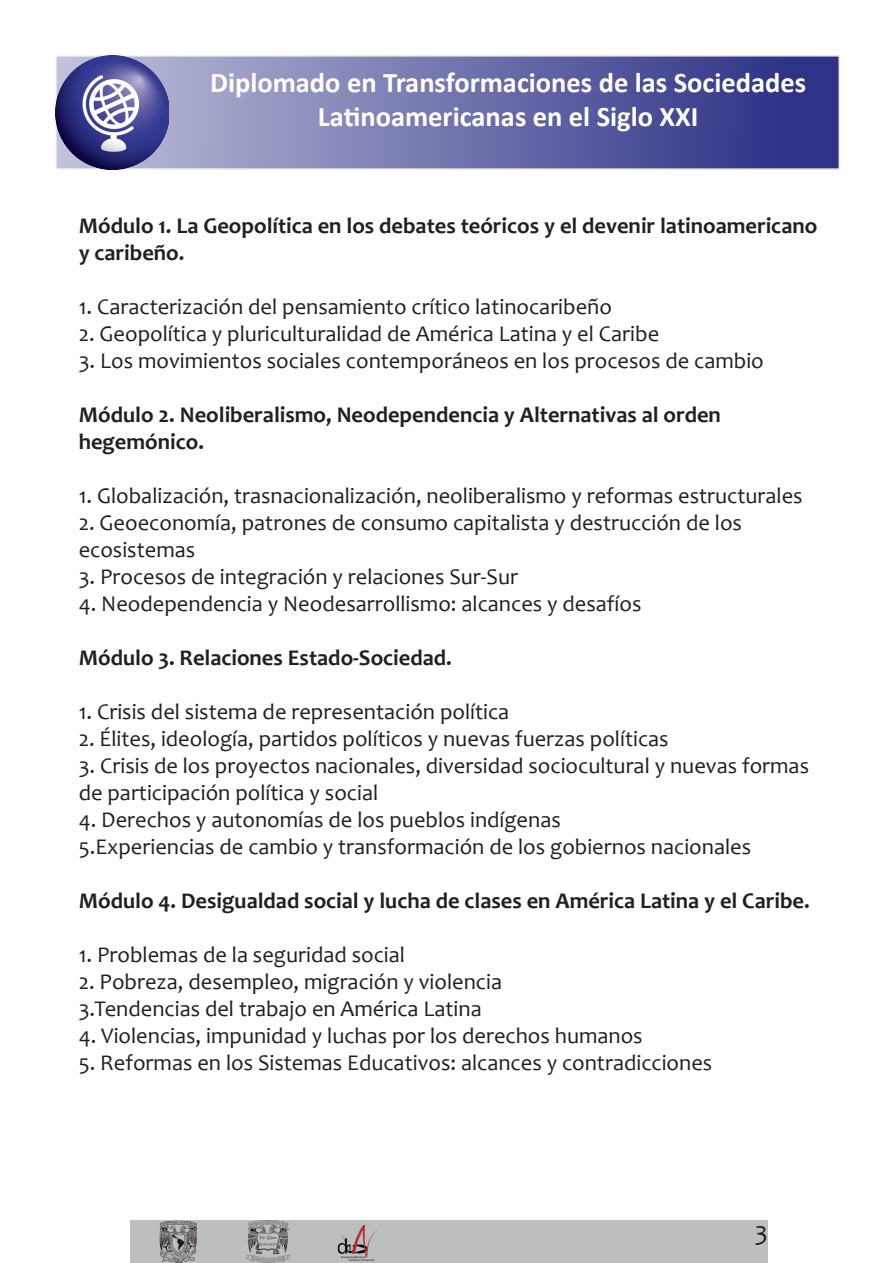
<style>
.page{position:relative;width:893px;height:1263px;background:#fff}
.page>*{position:absolute;margin:0;border:0;box-sizing:border-box;transform-origin:0 0}
.t1{font:700 28.5px/34.2px "Calibri";color:#fff;text-align:center}
.t2{font:27px "Candara";color:#231f20}
.t3{font:22.5px/27px "Candara";color:#231f20}
.t4{font:700 22.5px/27px "Candara";color:#231f20}
</style>
<div class="page">
<div style="left:130px;top:1220px;width:638px;height:43px;background:#bdbfbf"></div>
<img style="left:337px;top:1225px;width:40px;height:37px">
<img style="left:159px;top:1220px;width:38px;height:43px">
<img style="left:247px;top:1220px;width:42px;height:43px">
<svg style="left:169px;top:55px;width:671px;height:115px;background:#6c6fa9"></svg>
<img style="left:55px;top:55px;width:114px;height:115px">
<p class="t1" style="left:210px;top:65px;width:598px">Diplomado en Transformaciones de las Sociedades<br>Latinoamericanas en el Siglo XXI</p>
<p class="t4" style="left:79px;top:212px;width:740px">Módulo 1. La Geopolítica en los debates teóricos y el devenir latinoamericano y caribeño.</p>
<p class="t3" style="left:79px;top:293px;width:535px">1. Caracterización del pensamiento crítico latinocaribeño</p>
<p class="t3" style="left:79px;top:320px;width:582px">2. Geopolítica y pluriculturalidad de América Latina y el Caribe</p>
<p class="t3" style="left:79px;top:347px;width:687px">3. Los movimientos sociales contemporáneos en los procesos de cambio</p>
<p class="t4" style="left:79px;top:401px;width:644px">Módulo 2. Neoliberalismo, Neodependencia y Alternativas al orden hegemónico.</p>
<p class="t3" style="left:79px;top:482px;width:725px">1. Globalización, trasnacionalización, neoliberalismo y reformas estructurales</p>
<p class="t3" style="left:79px;top:509px;width:665px">2. Geoeconomía, patrones de consumo capitalista y destrucción de los ecosistemas</p>
<p class="t3" style="left:79px;top:563px;width:441px">3. Procesos de integración y relaciones Sur-Sur</p>
<p class="t3" style="left:79px;top:590px;width:564px">4. Neodependencia y Neodesarrollismo: alcances y desafíos</p>
<p class="t4" style="left:79px;top:644px;width:375px">Módulo 3. Relaciones Estado-Sociedad.</p>
<p class="t3" style="left:79px;top:698px;width:432px">1. Crisis del sistema de representación política</p>
<p class="t3" style="left:79px;top:725px;width:591px">2. Élites, ideología, partidos políticos y nuevas fuerzas políticas</p>
<p class="t3" style="left:79px;top:752px;width:732px">3. Crisis de los proyectos nacionales, diversidad sociocultural y nuevas formas de participación política y social</p>
<p class="t3" style="left:79px;top:806px;width:484px">4. Derechos y autonomías de los pueblos indígenas</p>
<p class="t3" style="left:79px;top:833px;width:674px">5.Experiencias de cambio y transformación de los gobiernos nacionales</p>
<p class="t4" style="left:79px;top:887px;width:732px">Módulo 4. Desigualdad social y lucha de clases en América Latina y el Caribe.</p>
<p class="t3" style="left:79px;top:941px;width:328px">1. Problemas de la seguridad social</p>
<p class="t3" style="left:79px;top:968px;width:425px">2. Pobreza, desempleo, migración y violencia</p>
<p class="t3" style="left:79px;top:995px;width:405px">3.Tendencias del trabajo en América Latina</p>
<p class="t3" style="left:79px;top:1022px;width:566px">4. Violencias, impunidad y luchas por los derechos humanos</p>
<p class="t3" style="left:79px;top:1049px;width:635px">5. Reformas en los Sistemas Educativos: alcances y contradicciones</p>
<p class="t2" style="left:755px;top:1214px;width:15px">3</p>
</div>
